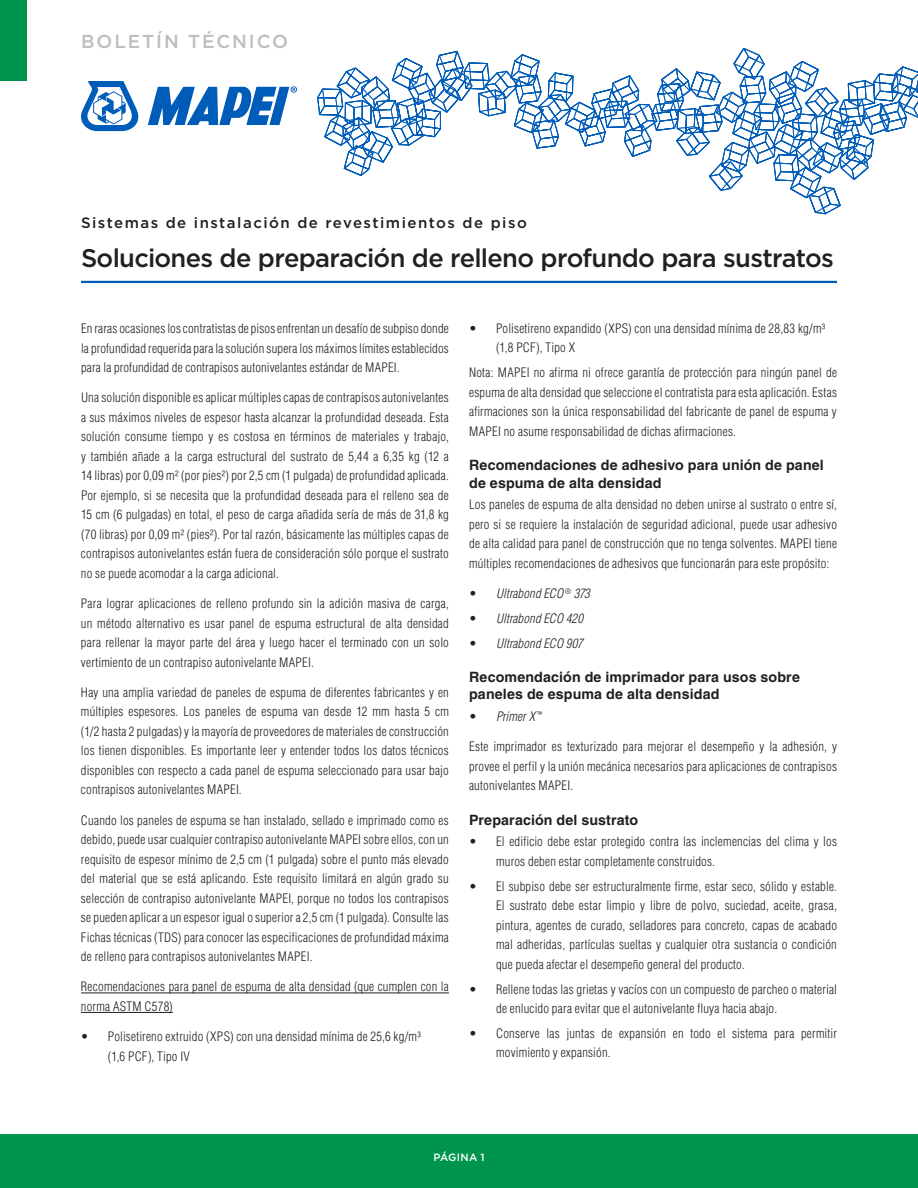
<style>
.page{position:relative;width:918px;height:1188px;background:#fff}
.page>*{position:absolute;margin:0;border:0;box-sizing:border-box;transform-origin:0 0}
.t1{font:500 25.5px "Gotham HTF";letter-spacing:-.025em;color:#231f20}
.t2{font:500 18.75px "Gotham HTF";letter-spacing:.1em;color:#bcbec0}
.t3{font:500 15px "Gotham HTF";letter-spacing:.1em;color:#231f20}
.t4{font:700 14.25px/17.1px "Helvetica LT Std";letter-spacing:.01em;color:#231f20}
.t5{font:300 condensed 12.75px/19.5px "Helvetica LT Std";letter-spacing:.02em;color:#231f20;text-align:justify}
.t6{font:italic 300 condensed 12.75px "Helvetica LT Std";letter-spacing:.005em;color:#231f20}
.t7{font:500 10.5px "Gotham HTF";letter-spacing:.025em;color:#fff}
.s1{font-style:normal}
</style>
<div class="page">
<hr style="left:81px;top:993px;width:368px;height:1px;background:#231f20">
<hr style="left:81px;top:1012px;width:92px;height:1px;background:#231f20">
<svg style="left:81px;top:81px;width:58px;height:50px"></svg>
<svg style="left:148px;top:86px;width:149px;height:39px"></svg>
<div style="left:0;top:0;width:27px;height:81px;background:#00954e"></div>
<hr style="left:81px;top:281px;width:756px;height:2px;background:#005cb9">
<div style="left:0;top:1134px;width:918px;height:54px;background:#00954e"></div>
<svg style="left:317px;top:48px;width:601px;height:166px"></svg>
<h2 class="t2" style="left:81px;top:31px;width:209px">BOLETÍN TÉCNICO</h2>
<p class="t3" style="left:81px;top:215px;width:447px">Sistemas de instalación de revestimientos de piso</p>
<h1 class="t1" style="left:81px;top:244px;width:754px">Soluciones de preparación de relleno profundo para sustratos</h1>
<p class="t5" style="left:81px;top:319px;width:369px">En raras ocasiones los contratistas de pisos enfrentan un desafío de subpiso donde la profundidad requerida para la solución supera los máximos límites establecidos para la profundidad de contrapisos autonivelantes estándar de MAPEI.</p>
<p class="t5" style="left:81px;top:388px;width:369px">Una solución disponible es aplicar múltiples capas de contrapisos autonivelantes a sus máximos niveles de espesor hasta alcanzar la profundidad deseada. Esta solución consume tiempo y es costosa en términos de materiales y trabajo, y también añade a la carga estructural del sustrato de 5,44 a 6,35 kg (12 a 14 libras) por 0,09 m2 (por pies2) por 2,5 cm (1 pulgada) de profundidad aplicada.<br>Por ejemplo, si se necesita que la profundidad deseada para el relleno sea de 15 cm (6 pulgadas) en total, el peso de carga añadida sería de más de 31,8 kg (70 libras) por 0,09 m² (pies2). Por tal razón, básicamente las múltiples capas de contrapisos autonivelantes están fuera de consideración sólo porque el sustrato no se puede acomodar a la carga adicional.</p>
<p class="t5" style="left:81px;top:594px;width:369px">Para lograr aplicaciones de relleno profundo sin la adición masiva de carga, un método alternativo es usar panel de espuma estructural de alta densidad para rellenar la mayor parte del área y luego hacer el terminado con un solo vertimiento de un contrapiso autonivelante MAPEI.</p>
<p class="t5" style="left:81px;top:683px;width:369px">Hay una amplia variedad de paneles de espuma de diferentes fabricantes y en múltiples espesores. Los paneles de espuma van desde 12 mm hasta 5 cm (1/2 hasta 2 pulgadas) y la mayoría de proveedores de materiales de construcción los tienen disponibles. Es importante leer y entender todos los datos técnicos disponibles con respecto a cada panel de espuma seleccionado para usar bajo contrapisos autonivelantes MAPEI.</p>
<p class="t5" style="left:81px;top:810px;width:369px">Cuando los paneles de espuma se han instalado, sellado e imprimado como es debido, puede usar cualquier contrapiso autonivelante MAPEI sobre ellos, con un requisito de espesor mínimo de 2,5 cm (1 pulgada) sobre el punto más elevado del material que se está aplicando. Este requisito limitará en algún grado su selección de contrapiso autonivelante MAPEI, porque no todos los contrapisos se pueden aplicar a un espesor igual o superior a 2,5 cm (1 pulgada). Consulte las Fichas técnicas (TDS) para conocer las especificaciones de profundidad máxima de relleno para contrapisos autonivelantes MAPEI.</p>
<p class="t5" style="left:81px;top:977px;width:369px">Recomendaciones para panel de espuma de alta densidad (que cumplen con la norma ASTM C578)</p>
<p class="t5" style="left:108px;top:1027px;width:314px;text-indent:-27px">• Polisetireno extruido (XPS) con una densidad mínima de 25,6 kg/m3 (1,6 PCF), Tipo IV</p>
<p class="t5" style="left:496px;top:319px;width:331px;text-indent:-27px">• Polisetireno expandido (XPS) con una densidad mínima de 28,83 kg/m3 (1,8 PCF), Tipo X</p>
<p class="t5" style="left:469px;top:363px;width:369px">Nota: MAPEI no afirma ni ofrece garantía de protección para ningún panel de espuma de alta densidad que seleccione el contratista para esta aplicación. Estas afirmaciones son la única responsabilidad del fabricante de panel de espuma y MAPEI no asume responsabilidad de dichas afirmaciones.</p>
<p class="t4" style="left:469px;top:457px;width:356px">Recomendaciones de adhesivo para unión de panel de espuma de alta densidad</p>
<p class="t5" style="left:469px;top:495px;width:369px">Los paneles de espuma de alta densidad no deben unirse al sustrato o entre sí, pero si se requiere la instalación de seguridad adicional, puede usar adhesivo de alta calidad para panel de construcción que no tenga solventes. MAPEI tiene múltiples recomendaciones de adhesivos que funcionarán para este propósito:</p>
<p class="t6" style="left:469px;top:585px;width:122px"><span class="s1">•</span> Ultrabond ECO <sup>®</sup> 373</p>
<p class="t6" style="left:469px;top:610px;width:115px"><span class="s1">•</span> Ultrabond ECO 420</p>
<p class="t6" style="left:469px;top:635px;width:115px"><span class="s1">•</span> Ultrabond ECO 907</p>
<p class="t4" style="left:469px;top:668px;width:332px">Recomendación de imprimador para usos sobre paneles de espuma de alta densidad</p>
<p class="t6" style="left:469px;top:708px;width:75px"><span class="s1">•</span> Primer X <sup>™</sup></p>
<p class="t5" style="left:469px;top:737px;width:369px">Este imprimador es texturizado para mejorar el desempeño y la adhesión, y provee el perfil y la unión mecánica necesarios para aplicaciones de contrapisos autonivelantes MAPEI.</p>
<p class="t4" style="left:469px;top:811px;width:171px">Preparación del sustrato</p>
<p class="t5" style="left:496px;top:832px;width:342px;text-indent:-27px">• El edificio debe estar protegido contra las inclemencias del clima y los muros deben estar completamente construidos.</p>
<p class="t5" style="left:496px;top:876px;width:342px;text-indent:-27px">• El subpiso debe ser estructuralmente firme, estar seco, sólido y estable.<br>El sustrato debe estar limpio y libre de polvo, suciedad, aceite, grasa, pintura, agentes de curado, selladores para concreto, capas de acabado mal adheridas, partículas sueltas y cualquier otra sustancia o condición que pueda afectar el desempeño general del producto.</p>
<p class="t5" style="left:496px;top:979px;width:342px;text-indent:-27px">• Rellene todas las grietas y vacíos con un compuesto de parcheo o material de enlucido para evitar que el autonivelante fluya hacia abajo.</p>
<p class="t5" style="left:496px;top:1024px;width:342px;text-indent:-27px">• Conserve las juntas de expansión en todo el sistema para permitir movimiento y expansión.</p>
<p class="t7" style="left:433px;top:1151px;width:53px">PÁGINA 1</p>
</div>
